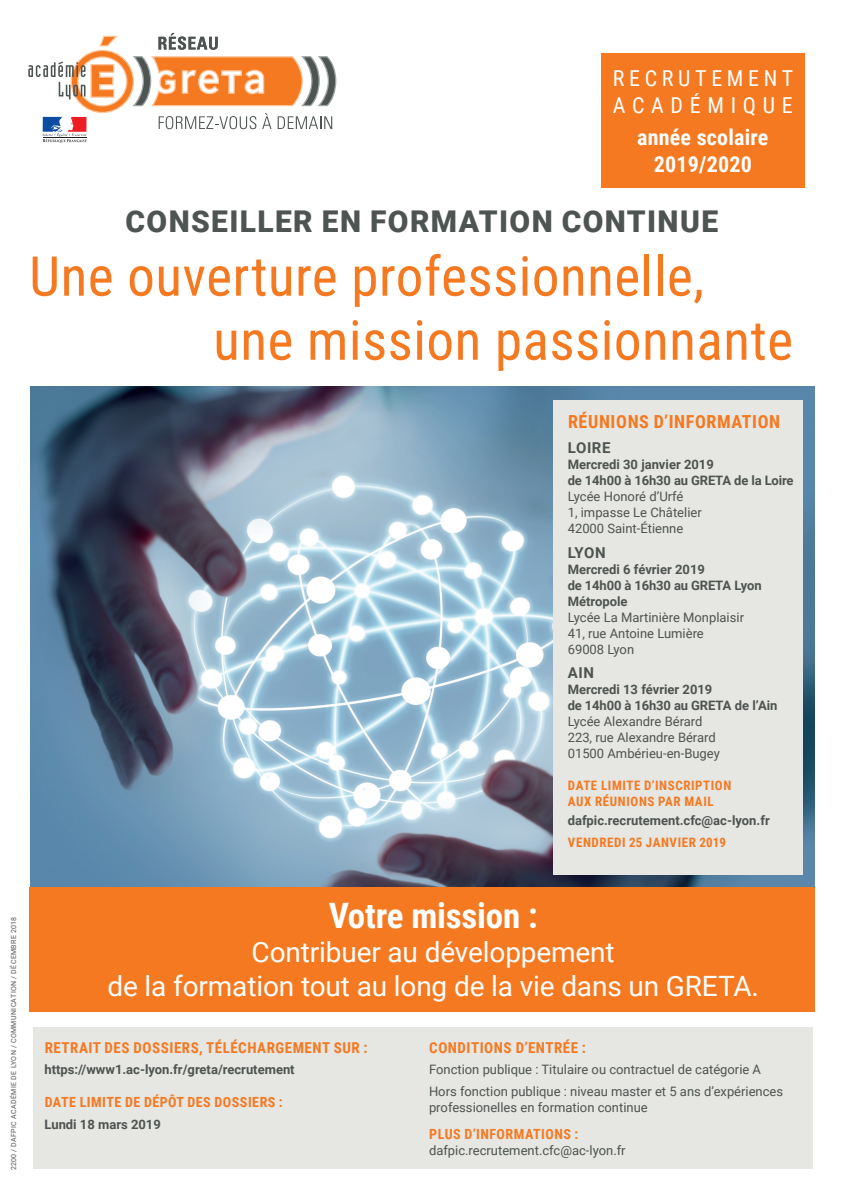
<style>
.page{position:relative;width:842px;height:1191px;background:#fff}
.page>*{position:absolute;margin:0;border:0;box-sizing:border-box;transform-origin:0 0}
.t1{font:55px/64px "Roboto Condensed";letter-spacing:.01em;color:#f47921}
.t2{font:700 35px "Roboto Condensed";letter-spacing:-.005em;color:#fff}
.t3{font:900 30px "Roboto";letter-spacing:.045em;color:#4d5451}
.t4{font:28px/34px "Roboto";letter-spacing:-.005em;color:#fff;text-align:center}
.t5{font:700 22px/27px "Roboto Condensed";letter-spacing:.01em;color:#fff;text-align:center}
.t6{font:22px/27px "Roboto Condensed";letter-spacing:.21em;color:#fff}
.t7{font:700 18px "Roboto Condensed";letter-spacing:.035em;color:#f47921}
.t8{font:700 15px "Roboto Condensed";letter-spacing:.035em;color:#f47921}
.t9{font:700 15px "Roboto";letter-spacing:.035em;color:#4d5451}
.t10{font:700 14px "Roboto Condensed";letter-spacing:.035em;color:#f47921}
.t11{font:13px/16px "Roboto";color:#4d5451}
.t12{font:700 13px/16px "Roboto";color:#4d5451}
.t13{font:700 13px/16px "Roboto Condensed";letter-spacing:.045em;color:#f47921}
.t14{font:7px "Roboto";letter-spacing:.055em;color:#4d5451}
</style>
<div class="page">
<img style="left:31px;top:386px;width:783px;height:501px">
<svg style="left:28px;top:33px;width:308px;height:110px"></svg>
<div style="left:29px;top:887px;width:785px;height:124px;background:#f47921"></div>
<div style="left:601px;top:54px;width:203px;height:134px;background:#f47921"></div>
<div style="left:553px;top:401px;width:250px;height:473px;background:#e6e6e2"></div>
<div style="left:33px;top:1027px;width:387px;height:142px;background:#e6e6e2"></div>
<div style="left:418px;top:1027px;width:395px;height:142px;background:#e6e6e2"></div>
<h3 class="t6" style="left:613px;top:64px;width:182px">RECRUTEMENT<br>ACADÉMIQUE</h3>
<h3 class="t5" style="left:637px;top:123px;width:133px">année scolaire<br>2019/2020</h3>
<h3 class="t3" style="left:126px;top:200px;width:594px">CONSEILLER EN FORMATION CONTINUE</h3>
<h1 class="t1" style="left:213px;top:242px;width:581px;text-indent:-184px">Une ouverture professionnelle, une mission passionnante</h1>
<h3 class="t7" style="left:568px;top:409px;width:214px">RÉUNIONS D’INFORMATION</h3>
<p class="t9" style="left:568px;top:437px;width:44px">LOIRE</p>
<p class="t12" style="left:568px;top:456px;width:227px">Mercredi 30 janvier 2019<br>de 14h00 à 16h30 au GRETA de la Loire</p>
<p class="t11" style="left:568px;top:488px;width:136px">Lycée Honoré d’Urfé<br>1, impasse Le Châtelier<br>42000 Saint-Étienne</p>
<p class="t9" style="left:568px;top:541px;width:39px">LYON</p>
<p class="t12" style="left:568px;top:560px;width:196px">Mercredi 6 février 2019<br>de 14h00 à 16h30 au GRETA Lyon<br>Métropole</p>
<p class="t11" style="left:568px;top:608px;width:178px">Lycée La Martinière Monplaisir<br>41, rue Antoine Lumière<br>69008 Lyon</p>
<p class="t9" style="left:568px;top:662px;width:28px">AIN</p>
<p class="t12" style="left:568px;top:681px;width:211px">Mercredi 13 février 2019<br>de 14h00 à 16h30 au GRETA de l’Ain</p>
<p class="t11" style="left:568px;top:713px;width:154px">Lycée Alexandre Bérard<br>223, rue Alexandre Bérard<br>01500 Ambérieu-en-Bugey</p>
<p class="t13" style="left:568px;top:777px;width:165px">DATE LIMITE D’INSCRIPTION<br>AUX RÉUNIONS PAR MAIL</p>
<p class="t12" style="left:568px;top:812px;width:204px">dafpic.recrutement.cfc@ac-lyon.fr</p>
<p class="t13" style="left:568px;top:833px;width:160px">VENDREDI 25 JANVIER 2019</p>
<p class="t14" style="left:9px;top:1170px;width:254px;rotate:-90deg">2200 / DAFPIC ACADÉMIE DE LYON / COMMUNICATION / DÉCEMBRE 2018</p>
<h2 class="t2" style="left:329px;top:891px;width:210px">Votre mission :</h2>
<h3 class="t4" style="left:107px;top:934px;width:653px">Contribuer au développement<br>de la formation tout au long de la vie dans un GRETA.</h3>
<p class="t8" style="left:45px;top:1036px;width:324px">RETRAIT DES DOSSIERS, TÉLÉCHARGEMENT SUR :</p>
<p class="t12" style="left:44px;top:1061px;width:252px">https://www1.ac-lyon.fr/greta/recrutement</p>
<p class="t10" style="left:45px;top:1092px;width:240px">DATE LIMITE DE DÉPÔT DES DOSSIERS :</p>
<p class="t12" style="left:44px;top:1115px;width:118px">Lundi 18 mars 2019</p>
<p class="t8" style="left:429px;top:1036px;width:158px">CONDITIONS D’ENTRÉE :</p>
<p class="t11" style="left:429px;top:1058px;width:356px;line-height:21.7px">Fonction publique : Titulaire ou contractuel de catégorie A<br>Hors fonction publique : niveau master et 5 ans d’expériences</p>
<p class="t11" style="left:429px;top:1098px;width:220px">professionelles en formation continue</p>
<p class="t10" style="left:429px;top:1124px;width:150px">PLUS D’INFORMATIONS :</p>
<p class="t11" style="left:429px;top:1142px;width:198px">dafpic.recrutement.cfc@ac-lyon.fr</p>
</div>
